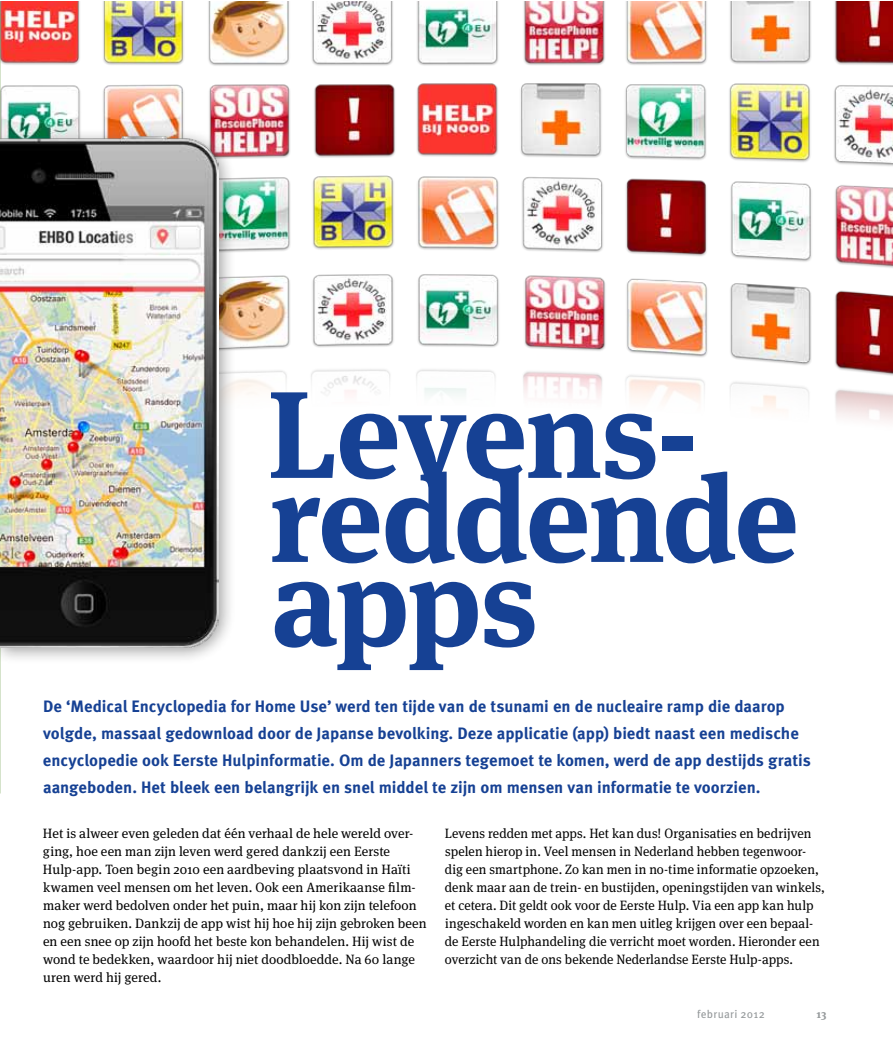
<style>
.page{position:relative;width:893px;height:1059px;background:#fff}
.page>*{position:absolute;margin:0;border:0;box-sizing:border-box;transform-origin:0 0}
.t1{font:700 123px "Meta Serif OT";letter-spacing:-.02em;color:#164194}
.t2{font:700 16.5px/27px "Meta OT";letter-spacing:-.005em;color:#164194}
.t3{font:13.5px/18px "Meta Serif OT";letter-spacing:.01em;color:#000}
.t4{font:11.25px "Meta OT";letter-spacing:.025em;color:#95999b}
.t5{font:700 11.25px "Meta Serif OT";color:#95999b}
</style>
<div class="page">
<img style="left:0;top:1px;width:892px;height:421px">
<div style="left:0;top:125px;width:236px;height:540px;background:#000;opacity:.35"></div>
<img style="left:0;top:136px;width:219px;height:512px">
<h1 class="t1" style="left:267px;top:360px;width:433px">Levens-</h1>
<h1 class="t1" style="left:269px;top:444px;width:531px">reddende</h1>
<h1 class="t1" style="left:272px;top:528px;width:268px">apps</h1>
<p class="t2" style="left:43px;top:693px;width:769px">De ‘Medical Encyclopedia for Home Use’ werd ten tijde van de tsunami en de nucleaire ramp die daarop volgde, massaal gedownload door de Japanse bevolking. Deze applicatie (app) biedt naast een medische encyclopedie ook Eerste Hulpinformatie. Om de Japanners tegemoet te komen, werd de app destijds gratis aangeboden. Het bleek een belangrijk en snel middel te zijn om mensen van informatie te voorzien.</p>
<p class="t3" style="left:43px;top:824px;width:385px">Het is alweer even geleden dat één verhaal de hele wereld over&shy;ging, hoe een man zijn leven werd gered dankzij een Eerste Hulp-app. Toen begin 2010 een aardbeving plaatsvond in Haïti kwamen veel mensen om het leven. Ook een Amerikaanse film&shy;maker werd bedolven onder het puin, maar hij kon zijn telefoon nog gebruiken. Dankzij de app wist hij hoe hij zijn gebroken been en een snee op zijn hoofd het beste kon behandelen. Hij wist de wond te bedekken, waardoor hij niet doodbloedde. Na 60 lange uren werd hij gered.</p>
<p class="t3" style="left:445px;top:824px;width:382px">Levens redden met apps. Het kan dus! Organisaties en bedrijven spelen hierop in. Veel mensen in Nederland hebben tegenwoor&shy;dig een smartphone. Zo kan men in no-time informatie opzoeken, denk maar aan de trein- en bustijden, openingstijden van winkels, et cetera. Dit geldt ook voor de Eerste Hulp. Via een app kan hulp ingeschakeld worden en kan men uitleg krijgen over een bepaal&shy;de Eerste Hulphandeling die verricht moet worden. Hieronder een overzicht van de ons bekende Nederlandse Eerste Hulp-apps.</p>
<p class="t4" style="left:697px;top:1007px;width:69px">februari 2012</p>
<p class="t5" style="left:816px;top:1007px;width:12px">13</p>
</div>
